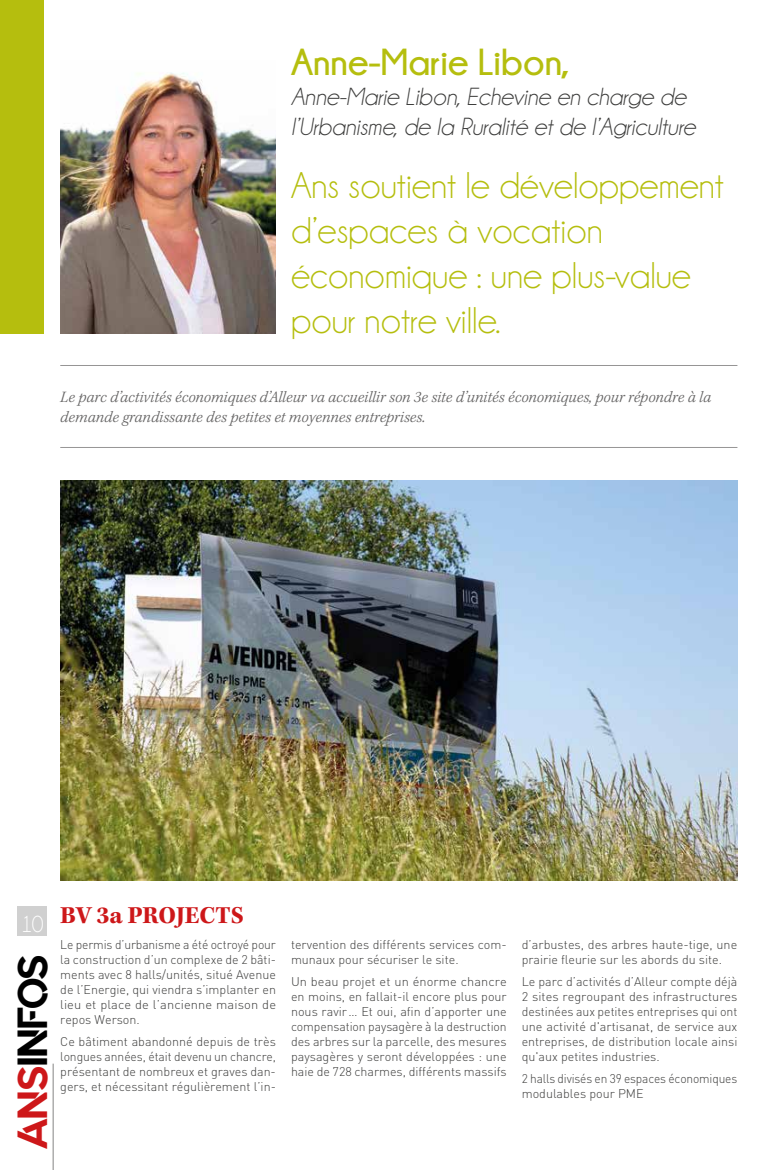
<style>
.page{position:relative;width:780px;height:1170px;background:#fff}
.page>*{position:absolute;margin:0;border:0;box-sizing:border-box;transform-origin:0 0}
.t1{font:41.88px "Quantify";color:#000}
.t2{font:37.5px/45px "Champagne&Limousines";color:#b5be0e}
.t3{font:700 37.5px "Champagne&Limousines";color:#b5be0e}
.t4{font:italic 25px/30px "Champagne&Limousines";color:#3c3c3b}
.t5{font:700 25px "Kepler Std";color:#cd1719}
.t6{font:23.75px "Champagne&Limousines";color:#fff;scale:.95 1}
.t7{font:italic 300 16.25px/19.5px "Kepler Std";color:#646363}
.t8{font:300 12.5px/15px "DIN";color:#3c3c3b;text-align:justify}
.t9{font:300 12.5px/15px "DIN";color:#3c3c3b;scale:.96 1}
.s1{color:#cd1719}
</style>
<div class="page">
<hr style="left:53px;top:1063px;width:1px;height:106px;background:#9d9d9c">
<div style="left:18px;top:905px;width:29px;height:30px;background:#d0d0d0"></div>
<div style="left:0;top:0;width:44px;height:333px;background:#b5be0e"></div>
<img style="left:60px;top:72px;width:216px;height:261px">
<hr style="left:60px;top:365px;width:677px;height:1px;background:#7c7b7b">
<hr style="left:60px;top:447px;width:677px;height:1px;background:#7c7b7b">
<img style="left:60px;top:480px;width:677px;height:400px">
<h2 class="t3" style="left:291px;top:41px;width:280px">Anne-Marie Libon,</h2>
<h3 class="t4" style="left:291px;top:82px;width:406px">Anne-Marie Libon, Echevine en charge de l’Urbanisme, de la Ruralité et de l’Agriculture</h3>
<h2 class="t2" style="left:291px;top:163px;width:434px">Ans soutient le développement d’espaces à vocation économique : une plus-value pour notre ville.</h2>
<h3 class="t7" style="left:60px;top:388px;width:652px">Le parc d’activités économiques d’Alleur va accueillir son 3e site d’unités économiques, pour répondre à la demande grandissante des petites et moyennes entreprises.</h3>
<h3 class="t6" style="left:21px;top:911px;width:25px">10</h3>
<h1 class="t1" style="left:9px;top:1149px;width:197px;rotate:-90deg"><span class="s1">ANS</span>INFOS</h1>
<h3 class="t5" style="left:60px;top:901px;width:185px">BV 3a PROJECTS</h3>
<p class="t8" style="left:60px;top:936px;width:217px">Le permis d’urbanisme a été octroyé pour la construction d’un complexe de 2 bâti&shy;ments avec 8 halls/unités, situé Avenue de l’Energie, qui viendra s’implanter en lieu et place de l’ancienne maison de repos Werson.</p>
<p class="t8" style="left:60px;top:1033px;width:217px">Ce bâtiment abandonné depuis de très longues années, était devenu un chancre, présentant de nombreux et graves dan&shy;gers, et nécessitant régulièrement l’in-</p>
<p class="t8" style="left:291px;top:936px;width:217px">tervention des différents services com&shy;munaux pour sécuriser le site.</p>
<p class="t8" style="left:291px;top:973px;width:217px">Un beau projet et un énorme chancre en moins, en fallait-il encore plus pour nous ravir… Et oui, afin d’apporter une compensation paysagère à la destruction des arbres sur la parcelle, des mesures paysagères y seront développées : une haie de 728 charmes, différents massifs</p>
<p class="t8" style="left:521px;top:936px;width:217px">d’arbustes, des arbres haute-tige, une prairie fleurie sur les abords du site.</p>
<p class="t8" style="left:521px;top:973px;width:217px">Le parc d’activités d’Alleur compte déjà 2 sites regroupant des infrastructures destinées aux petites entreprises qui ont une activité d'artisanat, de service aux entreprises, de distribution locale ainsi qu'aux petites industries.</p>
<p class="t9" style="left:521px;top:1070px;width:226px">2 halls divisés en 39 espaces économiques modulables pour PME</p>
</div>
